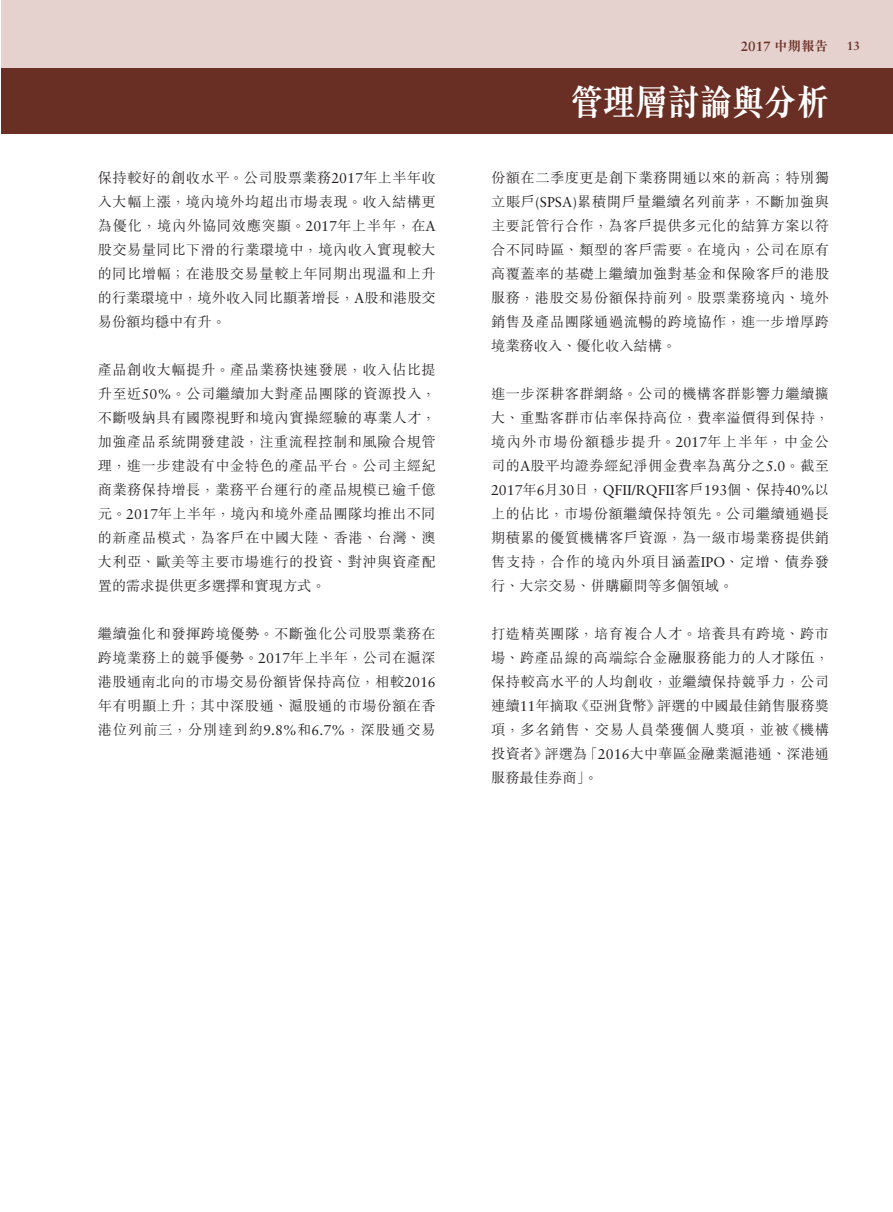
<style>
.page{position:relative;width:893px;height:1212px;background:#fff}
.page>*{position:absolute;margin:0;border:0;box-sizing:border-box;transform-origin:0 0}
.t1{font:700 36.75px "M Sung HK";letter-spacing:-.025em;color:#fff;scale:.9 1}
.t2{font:300 14.25px/24px "M Sung HK";letter-spacing:.035em;color:#231f20;text-align:justify}
.t3{font:14.25px "Sabon LT Std";letter-spacing:-.005em;color:#231f20}
.t4{font:700 13.5px "Sabon LT Std";color:#6a2f24}
.t5{font:700 12px "Sabon LT Std";color:#6a2f24}
.s1{font-family:"Sabon LT Std";font-weight:400}
.s2{font-family:"M Sung HK"}
.s3{font-family:"M Sung HK";font-weight:300}
</style>
<div class="page">
<div style="left:1px;top:0;width:892px;height:74px;background:#e5d2cf"></div>
<div style="left:1px;top:68px;width:892px;height:65px;background:#6a2f24"></div>
<p class="t2" style="left:98px;top:165px;width:340px">保持較好的創收水平。公司股票業務<span class="s1">2017</span>年上半年收入大幅上漲，境內境外均超出市場表現。收入結構更為優化，境內外協同效應突顯。<span class="s1">2017</span>年上半年，在<span class="s1">A</span>股交易量同比下滑的行業環境中，境內收入實現較大的同比增幅；在港股交易量較上年同期出現溫和上升的行業環境中，境外收入同比顯著增長，<span class="s1">A</span>股和港股交易份額均穩中有升。</p>
<p class="t2" style="left:98px;top:357px;width:340px">產品創收大幅提升。產品業務快速發展，收入佔比提升至近<span class="s1">50%</span>。公司繼續加大對產品團隊的資源投入，不斷吸納具有國際視野和境內實操經驗的專業人才，加強產品系統開發建設，注重流程控制和風險合規管理，進一步建設有中金特色的產品平台。公司主經紀商業務保持增長，業務平台運行的產品規模已逾千億元。<span class="s1">2017</span>年上半年，境內和境外產品團隊均推出不同的新產品模式，為客戶在中國大陸、香港、台灣、澳大利亞、歐美等主要市場進行的投資、對沖與資產配置的需求提供更多選擇和實現方式。</p>
<p class="t2" style="left:98px;top:621px;width:340px">繼續強化和發揮跨境優勢。不斷強化公司股票業務在跨境業務上的競爭優勢。<span class="s1">2017</span>年上半年，公司在滬深港股通南北向的市場交易份額皆保持高位，相較<span class="s1">2016</span>年有明顯上升；其中深股通、滬股通的市場份額在香港位列前三，分別達到約<span class="s1">9.8%</span>和<span class="s1">6.7%</span>，深股通交易</p>
<p class="t4" style="left:741px;top:38px;width:89px">2017 <span class="s2">中期報告</span></p>
<p class="t5" style="left:847px;top:39px;width:15px">13</p>
<h1 class="t1" style="left:570px;top:77px;width:289px">管理層討論與分析</h1>
<p class="t2" style="left:491px;top:165px;width:340px">份額在二季度更是創下業務開通以來的新高；特別獨立賬戶<span class="s1">(SPSA)</span>累積開戶量繼續名列前茅，不斷加強與主要託管行合作，為客戶提供多元化的結算方案以符合不同時區、類型的客戶需要。在境內，公司在原有高覆蓋率的基礎上繼續加強對基金和保險客戶的港股服務，港股交易份額保持前列。股票業務境內、境外銷售及產品團隊通過流暢的跨境協作，進一步增厚跨境業務收入、優化收入結構。</p>
<p class="t2" style="left:491px;top:381px;width:340px">進一步深耕客群網絡。公司的機構客群影響力繼續擴大、重點客群市佔率保持高位，費率溢價得到保持，境內外市場份額穩步提升。<span class="s1">2017</span>年上半年，中金公司的<span class="s1">A</span>股平均證券經紀淨佣金費率為萬分之<span class="s1">5.0</span>。截至</p>
<p class="t3" style="left:491px;top:481px;width:340px">2017<span class="s3">年</span>6<span class="s3">月</span>30<span class="s3">日，</span>QFII/RQFII<span class="s3">客戶</span>193<span class="s3">個、保持</span>40%<span class="s3">以</span></p>
<p class="t2" style="left:491px;top:501px;width:340px">上的佔比，市場份額繼續保持領先。公司繼續通過長期積累的優質機構客戶資源，為一級市場業務提供銷售支持，合作的境內外項目涵蓋<span class="s1">IPO</span>、定增、債券發行、大宗交易、併購顧問等多個領域。</p>
<p class="t2" style="left:491px;top:621px;width:340px">打造精英團隊，培育複合人才。培養具有跨境、跨市場、跨產品線的高端綜合金融服務能力的人才隊伍，保持較高水平的人均創收，並繼續保持競爭力，公司連續<span class="s1">11</span>年摘取《亞洲貨幣》評選的中國最佳銷售服務獎項，多名銷售、交易人員榮獲個人獎項，並被《機構投資者》評選為「<span class="s1">2016</span>大中華區金融業滬港通、深港通服務最佳券商」。</p>
</div>
